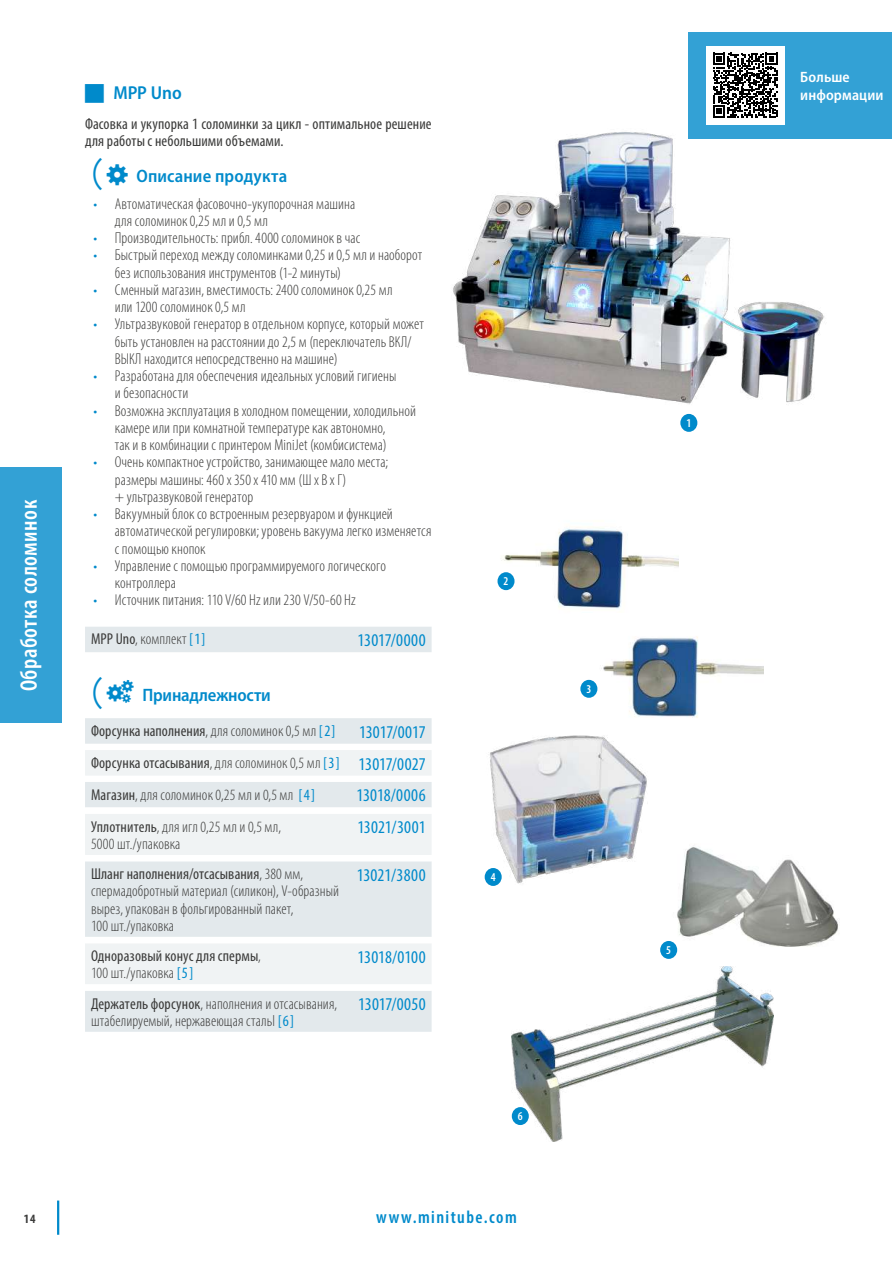
<style>
.page{position:relative;width:893px;height:1263px;background:#fff}
.page>*{position:absolute;margin:0;border:0;box-sizing:border-box;transform-origin:0 0}
.t1{font:600 condensed 24px "Myriad Pro";letter-spacing:.02em;color:#fff}
.t2{font:600 semi-condensed 18.75px "Myriad Pro";color:#008acb}
.t3{font:condensed 18px "Myriad Pro";letter-spacing:.005em;color:#008acb}
.t4{font:600 semi-condensed 18px "Myriad Pro";letter-spacing:.005em;color:#008acb}
.t5{font:600 condensed 18px "Myriad Pro";letter-spacing:.08em;color:#008acb}
.t6{font:600 semi-condensed 18px "Myriad Pro";letter-spacing:-.015em;color:#008acb}
.t7{font:300 condensed 15.75px/17.2px "Myriad Pro";letter-spacing:.005em;color:#3b3b3a}
.t8{font:condensed 15.75px/17.2px "Myriad Pro";letter-spacing:.005em;color:#3b3b3a}
.t9{font:600 semi-condensed 15px "Myriad Pro";letter-spacing:.01em;color:#fff}
.t10{font:700 condensed 12.75px "Myriad Pro";color:#3b3b3a}
.t11{font:600 condensed 12px "Myriad Pro";color:#fff}
.s1{font-family:"MS Gothic";font-weight:400;font-stretch:normal;font-size:36px}
.s2{color:#008acb}
.s3{font-weight:400}
.s4{font-weight:400;color:#008acb}
.s5{font-weight:300}
.s6{font-weight:400;font-size:18px;color:#008acb}
</style>
<div class="page">
<hr style="left:57px;top:1200px;width:2px;height:35px;background:#008acb">
<div style="left:0;top:468px;width:62px;height:255px;background:#33a1d5"></div>
<div style="left:689px;top:32px;width:203px;height:106px;background:#33a1d5"></div>
<div style="left:706px;top:46px;width:78px;height:78px;background:#fff"></div>
<svg style="left:713px;top:53px;width:64px;height:64px"></svg>
<img style="left:453px;top:122px;width:400px;height:282px">
<img style="left:499px;top:528px;width:179px;height:81px">
<img style="left:583px;top:636px;width:180px;height:82px">
<img style="left:660px;top:847px;width:178px;height:112px">
<img style="left:512px;top:966px;width:262px;height:176px">
<img style="left:484px;top:735px;width:163px;height:151px">
<div style="left:497px;top:572px;width:17px;height:18px;background:#008acb;border-radius:50%"></div>
<div style="left:680px;top:414px;width:17px;height:18px;background:#008acb;border-radius:50%"></div>
<div style="left:580px;top:680px;width:17px;height:18px;background:#008acb;border-radius:50%"></div>
<div style="left:485px;top:868px;width:17px;height:18px;background:#008acb;border-radius:50%"></div>
<div style="left:660px;top:941px;width:17px;height:18px;background:#008acb;border-radius:50%"></div>
<div style="left:512px;top:1107px;width:17px;height:18px;background:#008acb;border-radius:50%"></div>
<svg style="left:85px;top:627px;width:347px;height:405px;fill:#e3e9ec"></svg>
<svg style="left:85px;top:750px;width:347px;height:57px;fill:#f0f3f4"></svg>
<svg style="left:85px;top:807px;width:347px;height:184px;fill:#f0f3f4"></svg>
<svg style="left:107px;top:680px;width:27px;height:23px"></svg>
<h1 class="t1" style="left:14px;top:691px;width:193px;rotate:-90deg">Обработка соломинок</h1>
<p class="t9" style="left:800px;top:67px;width:51px">Больше</p>
<p class="t2" style="left:113px;top:81px;width:70px">MPP Uno</p>
<p class="t9" style="left:800px;top:85px;width:85px">информации</p>
<p class="t8" style="left:85px;top:115px;width:348px">Фасовка и укупорка 1 соломинки за цикл - оптимальное решение для работы с небольшими объемами.</p>
<p class="t4" style="left:85px;top:165px;width:204px"><span class="s1">(</span> Опиcание продукта</p>
<p class="t7" style="left:115px;top:195px;width:242px;text-indent:-21px"><span class="s2">•</span> Автоматическая фасовочно-укупорочная машина для соломинок 0,25 мл и 0,5 мл</p>
<p class="t7" style="left:94px;top:229px;width:268px"><span class="s2">•</span> Производительность: прибл. 4000 соломинок в час</p>
<p class="t7" style="left:115px;top:246px;width:309px;text-indent:-21px"><span class="s2">•</span> Быстрый переход между соломинками 0,25 и 0,5 мл и наоборот без использования инструментов (1-2 минуты)</p>
<p class="t7" style="left:115px;top:281px;width:279px;text-indent:-21px"><span class="s2">•</span> Сменный магазин, вместимость: 2400 соломинок 0,25 мл или 1200 соломинок 0,5 мл</p>
<p class="t7" style="left:115px;top:315px;width:311px;text-indent:-21px"><span class="s2">•</span> Ультразвуковой генератор в отдельном корпусе, который может быть установлен на расстоянии до 2,5 м (переключатель ВКЛ/<br>ВЫКЛ находится непосредственно на машине)</p>
<p class="t7" style="left:115px;top:367px;width:283px;text-indent:-21px"><span class="s2">•</span> Разработана для обеспечения идеальных условий гигиены и безопасности</p>
<p class="t7" style="left:94px;top:402px;width:324px;text-align:center"><span class="s2">•</span> Возможна эксплуатация в холодном помещении, холодильной камере или при комнатной температуре как автономно,<br>так и в комбинации с принтером MiniJet (комбисистема)</p>
<p class="t7" style="left:115px;top:453px;width:275px;text-indent:-21px"><span class="s2">•</span> Очень компактное устройство, занимающее мало места; размеры машины: 460 x 350 x 410 мм (Ш x В x Г)<br>+ ультразвуковой генератор</p>
<p class="t7" style="left:115px;top:505px;width:318px;text-indent:-21px"><span class="s2">•</span> Вакуумный блок со встроенным резервуаром и функцией автоматической регулировки; уровень вакуума легко изменяется с помощью кнопок</p>
<p class="t7" style="left:115px;top:557px;width:273px;text-indent:-21px"><span class="s2">•</span> Управление с помощью программируемого логического контроллера</p>
<p class="t7" style="left:94px;top:591px;width:264px"><span class="s2">•</span> Источник питания: 110 V/60 Hz или 230 V/50-60 Hz</p>
<p class="t7" style="left:91px;top:630px;width:116px"><span class="s3">MPP Uno</span>, комплект <span class="s4">[1]</span></p>
<p class="t3" style="left:358px;top:629px;width:69px">13017/0000</p>
<p class="t6" style="left:85px;top:684px;width:187px"><span class="s1">(</span> Принадлежности</p>
<p class="t8" style="left:91px;top:722px;width:246px">Форсунка наполнения<span class="s5">, для соломинок 0,5 мл</span> <span class="s2">[2]</span></p>
<p class="t3" style="left:359px;top:721px;width:68px">13017/0017</p>
<p class="t7" style="left:91px;top:747px;width:336px;line-height:32px"><span class="s3">Форсунка отсасывания</span>, для соломинок 0,5 мл <span class="s4">[3]</span> <span class="s6">13017/0027<br></span><span class="s3">Магазин</span>, для соломинок 0,25 мл и 0,5 мл <span class="s4">[4]</span></p>
<p class="t11" style="left:686px;top:415px;width:6px">1</p>
<p class="t11" style="left:504px;top:573px;width:6px">2</p>
<p class="t11" style="left:586px;top:681px;width:6px">3</p>
<p class="t3" style="left:356px;top:785px;width:71px">13018/0006</p>
<p class="t7" style="left:91px;top:818px;width:192px"><span class="s3">Уплотнитель</span>, для игл 0,25 мл и 0,5 мл,<br>5000 шт./упаковка</p>
<p class="t3" style="left:357px;top:816px;width:70px">13021/3001</p>
<p class="t7" style="left:91px;top:865px;width:250px"><span class="s3">Шланг наполнения/отсасывания</span>, 380 мм, спермадобротный материал (силикон), V-образный вырез, упакован в фольгированный пакет,<br>100 шт./упаковка</p>
<p class="t3" style="left:357px;top:864px;width:70px">13021/3800</p>
<p class="t8" style="left:91px;top:947px;width:171px">Одноразовый конус для спермы<span class="s5">,<br>100 шт./упаковка</span> <span class="s2">[5]</span></p>
<p class="t3" style="left:358px;top:946px;width:69px">13018/0100</p>
<p class="t7" style="left:91px;top:994px;width:248px"><span class="s3">Держатель форсунок</span>, наполнения и отсасывания, штабелируемый, нержавеющая стальl <span class="s4">[6]</span></p>
<p class="t3" style="left:358px;top:993px;width:69px">13017/0050</p>
<p class="t11" style="left:491px;top:869px;width:6px">4</p>
<p class="t11" style="left:518px;top:1108px;width:6px">6</p>
<p class="t11" style="left:666px;top:942px;width:6px">5</p>
<p class="t10" style="left:24px;top:1211px;width:13px">14</p>
<p class="t5" style="left:376px;top:1206px;width:142px">www.minitube.com</p>
</div>
